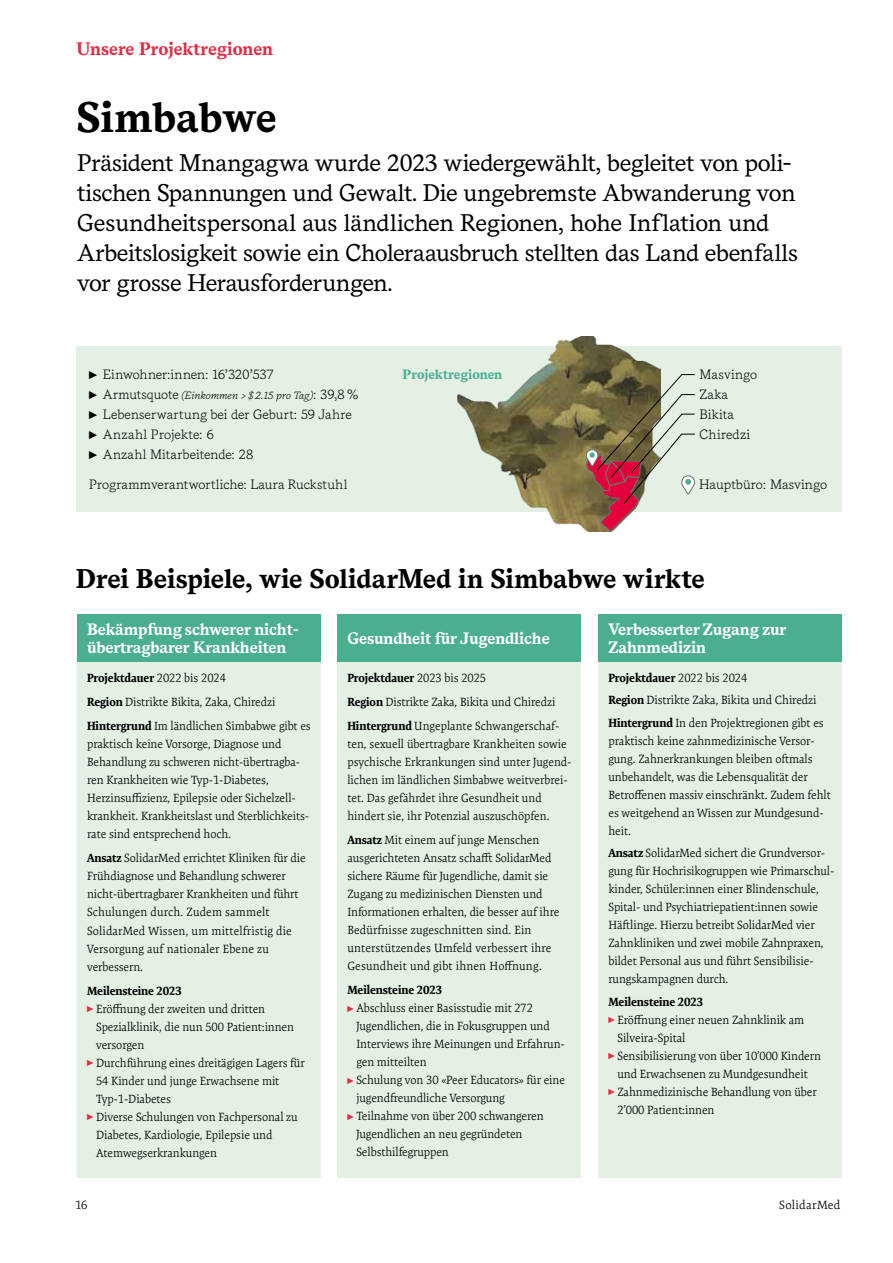
<style>
.page{position:relative;width:893px;height:1263px;background:#fff}
.page>*{position:absolute;margin:0;border:0;box-sizing:border-box;transform-origin:0 0}
.t1{font:700 42.45px "Messina Serif";letter-spacing:-.005em;color:#000}
.t2{font:700 27px "Messina Serif";letter-spacing:-.01em;color:#000}
.t3{font:24px/30px "Messina Serif";letter-spacing:-.015em;color:#000}
.t4{font:700 18px "Messina Serif";letter-spacing:-.01em;color:#e52c45}
.t5{font:700 16.5px/18px "Messina Serif";letter-spacing:-.01em;color:#fff}
.t6{font:300 13.5px/20.1px "Messina Serif";color:#000}
.t7{font:700 13.5px "Messina Serif";letter-spacing:-.01em;color:#4aae90}
.t8{font:300 12px/18px "Expo Serif Pro";letter-spacing:-.01em;color:#000}
.t9{font:300 12px/18px "Expo Serif Pro";letter-spacing:-.01em;color:#000;scale:.96 1}
.t10{font:700 12px "Expo Serif Pro";letter-spacing:-.01em;color:#000}
.t11{font:300 12px "Expo Serif Pro";letter-spacing:.02em;color:#000}
.t12{font:italic 300 10.5px "Messina Serif";letter-spacing:-.005em;color:#000}
.s1{font-family:"Andale Mono";font-weight:400}
.s2{font-family:"Andale Mono";font-weight:400;font-style:normal;font-size:13.5px}
.s3{font-style:normal;font-size:13.5px}
.s4{font-weight:700}
.s5{font-family:"Andale Mono";font-weight:400;font-size:10.5px;color:#e52c45}
</style>
<div class="page">
<div style="left:77px;top:657px;width:243px;height:521px;background:#e3f0e3"></div>
<div style="left:337px;top:657px;width:244px;height:521px;background:#e3f0e3"></div>
<div style="left:598px;top:620px;width:244px;height:558px;background:#e3f0e3"></div>
<div style="left:77px;top:615px;width:243px;height:47px;background:#4aae90"></div>
<div style="left:337px;top:615px;width:244px;height:47px;background:#4aae90"></div>
<div style="left:598px;top:615px;width:244px;height:47px;background:#4aae90"></div>
<div style="left:77px;top:346px;width:765px;height:166px;background:#e3f0e3"></div>
<img style="left:457px;top:336px;width:204px;height:196px">
<svg style="left:586px;top:374px;width:109px;height:157px"></svg>
<h3 class="t4" style="left:77px;top:35px;width:198px">Unsere Projektregionen</h3>
<h1 class="t1" style="left:76px;top:85px;width:202px">Simbabwe</h1>
<p class="t3" style="left:77px;top:147px;width:722px">Präsident Mnangagwa wurde 2023 wiedergewählt, begleitet von poli&shy;tischen Spannungen und Gewalt. Die ungebremste Abwanderung von Gesundheitspersonal aus ländlichen Regionen, hohe Inflation und Arbeitslosigkeit sowie ein Choleraausbruch stellten das Land ebenfalls vor grosse Herausforderungen.</p>
<p class="t7" style="left:403px;top:364px;width:101px">Projektregionen</p>
<p class="t6" style="left:89px;top:364px;width:186px"><span class="s1">►</span> Einwohner:innen: 16’320’537</p>
<p class="t12" style="left:89px;top:387px;width:270px"><span class="s2">►</span> <span class="s3">Armutsquote</span> (Einkommen &gt;$2.15 pro Tag)<span class="s3">: 39,8 %</span></p>
<p class="t6" style="left:89px;top:404px;width:264px"><span class="s1">►</span> Lebenserwartung bei der Geburt: 59 Jahre <span class="s1">►</span> Anzahl Projekte: 6<br><span class="s1">►</span> Anzahl Mitarbeitende: 28</p>
<p class="t6" style="left:89px;top:473px;width:260px">Programmverantwortliche: Laura Ruckstuhl</p>
<p class="t6" style="left:699px;top:473px;width:130px">Hauptbüro: Masvingo</p>
<p class="t6" style="left:700px;top:364px;width:59px">Masvingo<br>Zaka<br>Bikita<br>Chiredzi</p>
<h2 class="t2" style="left:76px;top:558px;width:630px">Drei Beispiele, wie SolidarMed in Simbabwe wirkte</h2>
<h3 class="t5" style="left:87px;top:621px;width:213px">Bekämpfung schwerer nicht&shy;übertragbarer Krankheiten</h3>
<h3 class="t5" style="left:347px;top:629px;width:204px">Gesundheit für Jugendliche</h3>
<h3 class="t5" style="left:608px;top:621px;width:180px">Verbesserter Zugang zur<br>Zahnmedizin</h3>
<p class="t8" style="left:87px;top:666px;width:225px;line-height:24px"><span class="s4">Projektdauer</span> 2022 bis 2024<br><span class="s4">Region</span> Distrikte Bikita, Zaka, Chiredzi<br><span class="s4">Hintergrund</span> Im ländlichen Simbabwe gibt es</p>
<p class="t8" style="left:87px;top:735px;width:224px">praktisch keine Vorsorge, Diagnose und Behandlung zu schweren nicht-übertragba&shy;ren Krankheiten wie Typ-1-Diabetes, Herzinsuffizienz, Epilepsie oder Sichelzell&shy;krankheit. Krankheitslast und Sterblichkeits&shy;rate sind entsprechend hoch.</p>
<p class="t8" style="left:87px;top:849px;width:220px"><span class="s4">Ansatz</span> SolidarMed errichtet Kliniken für die Frühdiagnose und Behandlung schwerer nicht-übertragbarer Krankheiten und führt Schulungen durch. Zudem sammelt SolidarMed Wissen, um mittelfristig die Versorgung auf nationaler Ebene zu verbessern.</p>
<p class="t10" style="left:87px;top:983px;width:97px">Meilensteine 2023</p>
<p class="t8" style="left:87px;top:999px;width:180px"><span class="s5">►</span> Eröffnung der zweiten und dritten</p>
<p class="t8" style="left:96px;top:1017px;width:200px">Spezialklinik, die nun 500 Patient:innen</p>
<p class="t8" style="left:96px;top:1035px;width:50px">versorgen</p>
<p class="t8" style="left:87px;top:1053px;width:219px"><span class="s5">►</span> Durchführung eines dreitägigen Lagers für</p>
<p class="t8" style="left:96px;top:1071px;width:185px">54 Kinder und junge Erwachsene mit</p>
<p class="t8" style="left:96px;top:1089px;width:76px">Typ-1-Diabetes</p>
<p class="t8" style="left:87px;top:1107px;width:212px"><span class="s5">►</span> Diverse Schulungen von Fachpersonal zu</p>
<p class="t8" style="left:96px;top:1125px;width:178px">Diabetes, Kardiologie, Epilepsie und</p>
<p class="t8" style="left:96px;top:1143px;width:123px">Atemwegserkrankungen</p>
<p class="t8" style="left:347px;top:666px;width:213px;line-height:24px"><span class="s4">Projektdauer</span> 2023 bis 2025<br><span class="s4">Region</span> Distrikte Zaka, Bikita und Chiredzi<br><span class="s4">Hintergrund</span> Ungeplante Schwangerschaf-</p>
<p class="t9" style="left:347px;top:735px;width:235px">ten, sexuell übertragbare Krankheiten sowie psychische Erkrankungen sind unter Jugend&shy;lichen im ländlichen Simbabwe weitverbrei&shy;tet. Das gefährdet ihre Gesundheit und hindert sie, ihr Potenzial auszuschöpfen.</p>
<p class="t8" style="left:347px;top:831px;width:214px"><span class="s4">Ansatz</span> Mit einem auf junge Menschen ausgerichteten Ansatz schafft SolidarMed sichere Räume für Jugendliche, damit sie Zugang zu medizinischen Diensten und Informationen erhalten, die besser auf ihre Bedürfnisse zugeschnitten sind. Ein unterstützendes Umfeld verbessert ihre Gesundheit und gibt ihnen Hoffnung.</p>
<p class="t10" style="left:347px;top:983px;width:97px">Meilensteine 2023</p>
<p class="t8" style="left:347px;top:999px;width:187px"><span class="s5">►</span> Abschluss einer Basisstudie mit 272</p>
<p class="t8" style="left:356px;top:1017px;width:195px">Jugendlichen, die in Fokusgruppen und</p>
<p class="t8" style="left:356px;top:1035px;width:210px">Interviews ihre Meinungen und Erfahrun-</p>
<p class="t8" style="left:356px;top:1053px;width:72px">gen mitteilten</p>
<p class="t8" style="left:347px;top:1071px;width:219px"><span class="s5">►</span> Schulung von 30 «Peer Educators» für eine</p>
<p class="t8" style="left:356px;top:1089px;width:150px">jugendfreundliche Versorgung</p>
<p class="t8" style="left:347px;top:1107px;width:198px"><span class="s5">►</span> Teilnahme von über 200 schwangeren</p>
<p class="t8" style="left:356px;top:1125px;width:168px">Jugendlichen an neu gegründeten</p>
<p class="t8" style="left:356px;top:1143px;width:94px">Selbsthilfegruppen</p>
<p class="t8" style="left:608px;top:666px;width:217px;line-height:22.5px"><span class="s4">Projektdauer</span> 2022 bis 2024<br><span class="s4">Region</span> Distrikte Zaka, Bikita und Chiredzi<br><span class="s4">Hintergrund</span> In den Projektregionen gibt es</p>
<p class="t8" style="left:608px;top:731px;width:224px">praktisch keine zahnmedizinische Versor&shy;gung. Zahnerkrankungen bleiben oftmals unbehandelt, was die Lebensqualität der Betroffenen massiv einschränkt. Zudem fehlt es weitgehend an Wissen zur Mundgesund&shy;heit.</p>
<p class="t8" style="left:608px;top:844px;width:227px"><span class="s4">Ansatz</span> SolidarMed sichert die Grundversor&shy;gung für Hochrisikogruppen wie Primarschul&shy;kinder, Schüler:innen einer Blindenschule, Spital- und Psychiatriepatient:innen sowie Häftlinge. Hierzu betreibt SolidarMed vier Zahnkliniken und zwei mobile Zahnpraxen, bildet Personal aus und führt Sensibilisie&shy;rungskampagnen durch.</p>
<p class="t10" style="left:608px;top:994px;width:97px">Meilensteine 2023</p>
<p class="t8" style="left:608px;top:1010px;width:197px"><span class="s5">►</span> Eröffnung einer neuen Zahnklinik am</p>
<p class="t8" style="left:617px;top:1028px;width:70px">Silveira-Spital</p>
<p class="t8" style="left:608px;top:1046px;width:214px"><span class="s5">►</span> Sensibilisierung von über 10’000 Kindern</p>
<p class="t8" style="left:617px;top:1064px;width:192px">und Erwachsenen zu Mundgesundheit</p>
<p class="t8" style="left:608px;top:1082px;width:210px"><span class="s5">►</span> Zahnmedizinische Behandlung von über</p>
<p class="t8" style="left:617px;top:1100px;width:99px">2’000 Patient:innen</p>
<p class="t8" style="left:75px;top:1196px;width:14px">16</p>
<p class="t11" style="left:779px;top:1198px;width:63px">SolidarMed</p>
</div>
